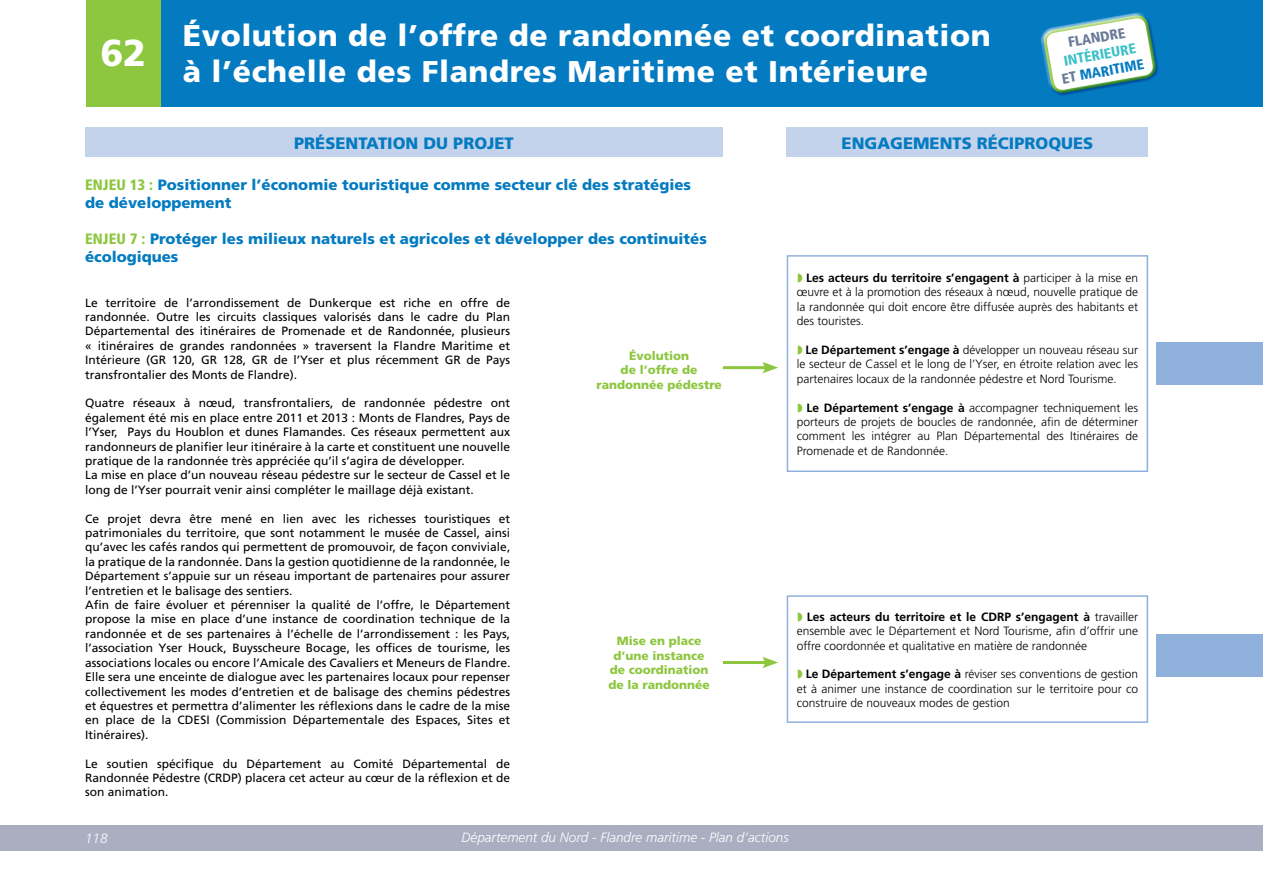
<style>
.page{position:relative;width:1263px;height:893px;background:#fff}
.page>*{position:absolute;margin:0;border:0;box-sizing:border-box;transform-origin:0 0}
.t1{font:900 37.5px "Frutiger LT Std";color:#fff}
.t2{font:900 30px "Frutiger LT Std";letter-spacing:.02em;color:#fff}
.t3{font:900 16.5px "Frutiger LT Std";color:#047bc1}
.t4{font:900 15px/18px "Frutiger LT Std";color:#047bc1}
.t5{font:900 condensed 14.25px "Frutiger LT Std";color:#3cc1c8}
.t6{font:900 condensed 14.25px "Frutiger LT Std";color:#047bc1}
.t7{font:900 condensed 14.25px "Frutiger LT Std";color:#687a97}
.t8{font:italic 300 13.5px "Frutiger";color:#fff}
.t9{font:italic 300 13.5px "Frutiger LT Std";color:#fff}
.t10{font:12px/14.4px "Frutiger LT Std";color:#000;text-align:justify}
.t11{font:300 12px/14.4px "Frutiger LT Std";color:#000;text-align:justify}
.t12{font:900 12px "Frutiger LT Std";color:#8dc63f}
.s1{color:#687a97}
.s2{font-stretch:condensed;color:#8dc63f}
.s3{font-weight:700}
</style>
<div class="page">
<div style="left:0;top:825px;width:1263px;height:25px;background:#a9afc1"></div>
<div style="left:86px;top:0;width:76px;height:106px;background:#8dc63f"></div>
<div style="left:162px;top:0;width:1101px;height:106px;background:#047bc1"></div>
<div style="left:85px;top:128px;width:638px;height:29px;background:#c4d3ec"></div>
<div style="left:787px;top:255px;width:361px;height:217px;border:2px solid #90b0dc"></div>
<div style="left:787px;top:595px;width:361px;height:128px;border:2px solid #90b0dc"></div>
<div style="left:787px;top:128px;width:361px;height:29px;background:#c4d3ec"></div>
<div style="left:1157px;top:342px;width:106px;height:43px;background:#90b0dc"></div>
<div style="left:1157px;top:634px;width:106px;height:43px;background:#90b0dc"></div>
<hr style="left:723px;top:366px;width:45px;height:3px;background:#8dc63f">
<svg style="left:762px;top:362px;width:16px;height:11px"></svg>
<hr style="left:723px;top:661px;width:45px;height:3px;background:#8dc63f">
<svg style="left:762px;top:657px;width:16px;height:11px"></svg>
<svg style="left:1039px;top:12px;width:122px;height:95px"></svg>
<p class="t1" style="left:100px;top:31px;width:47px">62</p>
<p class="t2" style="left:183px;top:18px;width:809px">Évolution de l’offre de randonnée et coordination</p>
<p class="t2" style="left:183px;top:54px;width:747px">à l’échelle des Flandres Maritime et Intérieure</p>
<p class="t7" style="left:1067px;top:34px;width:59px;rotate:-10deg">FLANDRE</p>
<p class="t5" style="left:1062px;top:52px;width:75px;rotate:-10deg">INTÉRIEURE</p>
<p class="t6" style="left:1060px;top:70px;width:85px;rotate:-10deg"><span class="s1">ET</span> MARITIME</p>
<p class="t3" style="left:294px;top:133px;width:221px">PRÉSENTATION DU PROJET</p>
<p class="t3" style="left:841px;top:133px;width:253px">ENGAGEMENTS RÉCIPROQUES</p>
<p class="t4" style="left:85px;top:176px;width:607px"><span class="s2">ENJEU 13 :</span> Positionner l’économie touristique comme secteur clé des stratégies</p>
<p class="t4" style="left:85px;top:194px;width:148px">de développement</p>
<p class="t4" style="left:85px;top:230px;width:623px"><span class="s2">ENJEU 7 :</span> Protéger les milieux naturels et agricoles et développer des continuités écologiques</p>
<p class="t10" style="left:85px;top:295px;width:427px">Le territoire de l’arrondissement de Dunkerque est riche en offre de randonnée. Outre les circuits classiques valorisés dans le cadre du Plan Départemental des itinéraires de Promenade et de Randonnée, plusieurs « itinéraires de grandes randonnées » traversent la Flandre Maritime et Intérieure (GR 120, GR 128, GR de l’Yser et plus récemment GR de Pays transfrontalier des Monts de Flandre).</p>
<p class="t10" style="left:85px;top:396px;width:427px">Quatre réseaux à nœud, transfrontaliers, de randonnée pédestre ont également été mis en place entre 2011 et 2013 : Monts de Flandres, Pays de l’Yser, Pays du Houblon et dunes Flamandes. Ces réseaux permettent aux randonneurs de planifier leur itinéraire à la carte et constituent une nouvelle pratique de la randonnée très appréciée qu’il s’agira de développer.</p>
<p class="t10" style="left:85px;top:468px;width:427px">La mise en place d’un nouveau réseau pédestre sur le secteur de Cassel et le long de l’Yser pourrait venir ainsi compléter le maillage déjà existant.</p>
<p class="t10" style="left:85px;top:511px;width:427px">Ce projet devra être mené en lien avec les richesses touristiques et patrimoniales du territoire, que sont notamment le musée de Cassel, ainsi qu’avec les cafés randos qui permettent de promouvoir, de façon conviviale, la pratique de la randonnée. Dans la gestion quotidienne de la randonnée, le Département s’appuie sur un réseau important de partenaires pour assurer l’entretien et le balisage des sentiers.</p>
<p class="t10" style="left:85px;top:598px;width:427px">Afin de faire évoluer et pérenniser la qualité de l’offre, le Département propose la mise en place d’une instance de coordination technique de la randonnée et de ses partenaires à l’échelle de l’arrondissement : les Pays, l’association Yser Houck, Buysscheure Bocage, les offices de tourisme, les associations locales ou encore l’Amicale des Cavaliers et Meneurs de Flandre.</p>
<p class="t10" style="left:85px;top:670px;width:427px">Elle sera une enceinte de dialogue avec les partenaires locaux pour repenser collectivement les modes d’entretien et de balisage des chemins pédestres et équestres et permettra d’alimenter les réflexions dans le cadre de la mise en place de la CDESI (Commission Départementale des Espaces, Sites et Itinéraires).</p>
<p class="t10" style="left:85px;top:756px;width:427px">Le soutien spécifique du Département au Comité Départemental de Randonnée Pédestre (CRDP) placera cet acteur au cœur de la réflexion et de son animation.</p>
<p class="t12" style="left:629px;top:349px;width:62px">Évolution</p>
<p class="t12" style="left:621px;top:363px;width:78px">de l’offre de</p>
<p class="t12" style="left:596px;top:377px;width:127px">randonnée pédestre</p>
<p class="t12" style="left:617px;top:634px;width:86px">Mise en place</p>
<p class="t12" style="left:614px;top:648px;width:93px">d’une instance</p>
<p class="t12" style="left:610px;top:663px;width:100px">de coordination</p>
<p class="t12" style="left:608px;top:677px;width:103px">de la randonnée</p>
<p class="t11" style="left:797px;top:271px;width:343px;text-indent:9px"><span class="s3">Les acteurs du territoire s’engagent à</span> participer à la mise en œuvre et à la promotion des réseaux à nœud, nouvelle pratique de la randonnée qui doit encore être diffusée auprès des habitants et des touristes.</p>
<p class="t11" style="left:797px;top:343px;width:343px;text-indent:9px"><span class="s3">Le Département s’engage à</span> développer un nouveau réseau sur le secteur de Cassel et le long de l’Yser, en étroite relation avec les partenaires locaux de la randonnée pédestre et Nord Tourisme.</p>
<p class="t11" style="left:797px;top:400px;width:343px;text-indent:10px"><span class="s3">Le Département s’engage à</span> accompagner techniquement les porteurs de projets de boucles de randonnée, afin de déterminer comment les intégrer au Plan Départemental des Itinéraires de Promenade et de Randonnée.</p>
<p class="t11" style="left:797px;top:610px;width:343px;text-indent:10px"><span class="s3">Les acteurs du territoire et le CDRP s’engagent à</span> travailler ensemble avec le Département et Nord Tourisme, afin d’offrir une offre coordonnée et qualitative en matière de randonnée</p>
<p class="t11" style="left:797px;top:667px;width:343px;text-indent:9px"><span class="s3">Le Département s’engage à</span> réviser ses conventions de gestion et à animer une instance de coordination sur le territoire pour co construire de nouveaux modes de gestion</p>
<p class="t9" style="left:85px;top:830px;width:24px">118</p>
<p class="t8" style="left:462px;top:829px;width:329px">Département du Nord - Flandre maritime - Plan d’actions</p>
</div>
